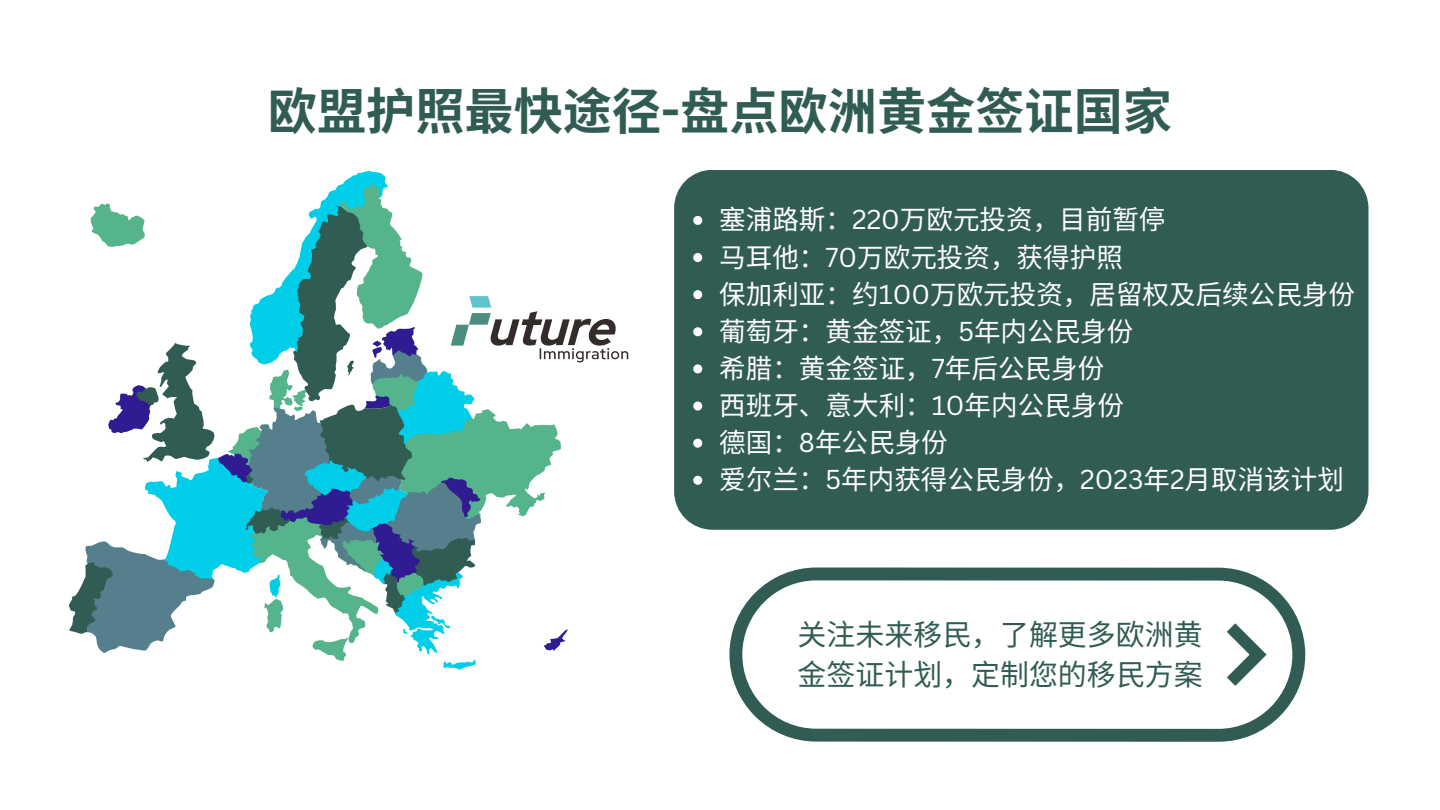
<style>
.page{position:relative;width:1440px;height:810px;background:#fff}
.page>*{position:absolute;margin:0;border:0;box-sizing:border-box;transform-origin:0 0}
.t1{font:700 49.2px "Noto Sans CJ Ksc";color:#315c53}
.t2{font:28.95px/40.5px "Noto Sans CJ Ksc";color:#315c53}
.t3{font:26.55px "Noto Sans CJ Ksc";color:#fff}
.s1{font-family:"Canva Sans"}
</style>
<div class="page">
<div style="left:674px;top:170px;width:694px;height:360px;background:#315c53"></div>
<svg style="left:729px;top:568px;width:576px;height:174px"></svg>
<svg style="left:1227px;top:623px;width:40px;height:63px"></svg>
<svg style="left:693px;top:216px;width:9px;height:9px"></svg>
<svg style="left:693px;top:253px;width:9px;height:9px"></svg>
<svg style="left:693px;top:290px;width:9px;height:9px"></svg>
<svg style="left:693px;top:327px;width:9px;height:9px"></svg>
<svg style="left:693px;top:364px;width:9px;height:9px"></svg>
<svg style="left:693px;top:402px;width:9px;height:9px"></svg>
<svg style="left:693px;top:439px;width:9px;height:9px"></svg>
<svg style="left:693px;top:476px;width:9px;height:9px"></svg>
<svg style="left:69px;top:171px;width:559px;height:498px"></svg>
<p class="t1" style="left:268px;top:72px;width:906px">欧盟护照最快途径<span class="s1">-</span>盘点欧洲黄金签证国家</p>
<h1 class="t3" style="left:719px;top:199px;width:448px">塞浦路斯：<span class="s1">220</span>万欧元投资，目前暂停</h1>
<p class="t3" style="left:719px;top:236px;width:405px">马耳他：<span class="s1">70</span>万欧元投资，获得护照</p>
<p class="t3" style="left:719px;top:273px;width:637px">保加利亚：约<span class="s1">100</span>万欧元投资，居留权及后续公民身份</p>
<p class="t3" style="left:719px;top:310px;width:416px">葡萄牙：黄金签证，<span class="s1">5</span>年内公民身份</p>
<p class="t3" style="left:719px;top:347px;width:386px">希腊：黄金签证，<span class="s1">7</span>年后公民身份</p>
<p class="t3" style="left:719px;top:384px;width:406px">西班牙、意大利：<span class="s1">10</span>年内公民身份</p>
<p class="t3" style="left:719px;top:421px;width:230px">德国：<span class="s1">8</span>年公民身份</p>
<p class="t3" style="left:719px;top:458px;width:626px">爱尔兰：<span class="s1">5</span>年内获得公民身份，<span class="s1">2023</span>年<span class="s1">2</span>月取消该计划</p>
<p class="t2" style="left:798px;top:612px;width:406px">关注未来移民，了解更多欧洲黄金签证计划，定制您的移民方案</p>
</div>
